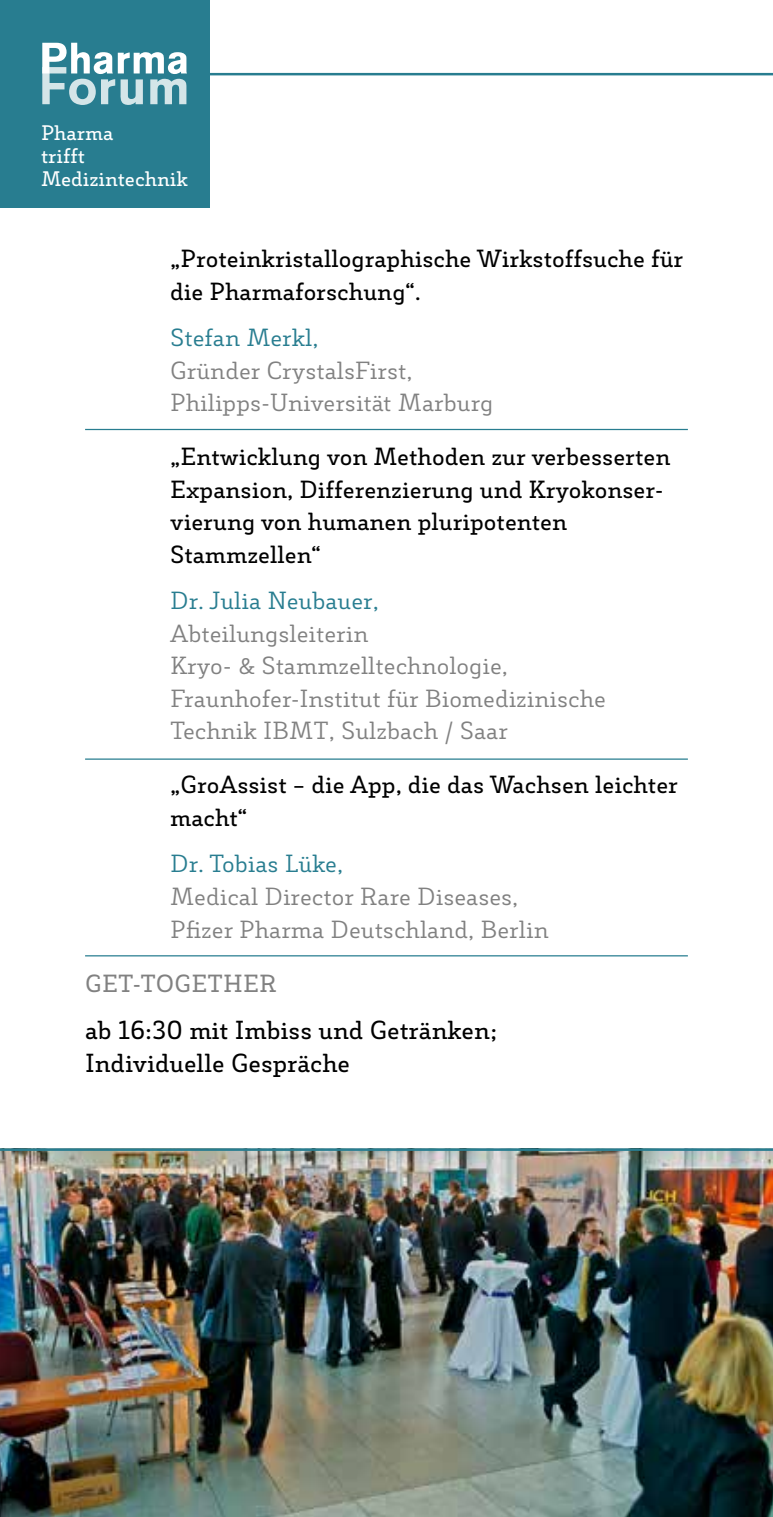
<style>
.page{position:relative;width:773px;height:1517px;background:#fff}
.page>*{position:absolute;margin:0;border:0;box-sizing:border-box;transform-origin:0 0}
.t1{font:600 25px/33px "Decour";color:#000}
.t2{font:600 23.75px/32.5px "Decour";color:#000}
.t3{font:23.75px/32.5px "Decour";color:#818181}
.t4{font:23.75px "Decour";color:#287d90}
.t5{font:600 23.75px "Decour";letter-spacing:.01em;color:#818181}
.t6{font:600 20.25px/23px "Decour";color:#fff}
</style>
<div class="page">
<hr style="left:209px;top:73px;width:563px;height:2px;background:#287d90">
<div style="left:0;top:0;width:209px;height:208px;background:#287d90"></div>
<svg style="left:42px;top:43px;width:145px;height:62px"></svg>
<img style="left:0;top:1151px;width:772px;height:366px">
<hr style="left:85px;top:429px;width:602px;height:1px;background:#287d90">
<hr style="left:85px;top:758px;width:602px;height:2px;background:#287d90">
<hr style="left:85px;top:955px;width:602px;height:1px;background:#287d90">
<hr style="left:0;top:1148px;width:772px;height:3px;background:#287d90">
<p class="t6" style="left:41px;top:121px;width:148px">Pharma<br>trifft<br>Medizintechnik</p>
<p class="t2" style="left:170px;top:242px;width:514px">„Proteinkristallographische Wirkstoffsuche für die Pharmaforschung“.</p>
<p class="t4" style="left:170px;top:323px;width:150px">Stefan Merkl,</p>
<p class="t3" style="left:170px;top:354px;width:324px">Gründer CrystalsFirst,<br>Philipps-Universität Marburg</p>
<p class="t2" style="left:170px;top:440px;width:501px">„Entwicklung von Methoden zur verbesserten Expansion, Differenzierung und Kryokonser&shy;vierung von humanen pluripotenten Stammzellen“</p>
<p class="t4" style="left:170px;top:586px;width:210px">Dr. Julia Neubauer,</p>
<p class="t3" style="left:170px;top:617px;width:437px">Abteilungsleiterin<br>Kryo- &amp; Stammzelltechnologie,<br>Fraunhofer-Institut für Biomedizinische<br>Technik IBMT, Sulzbach / Saar</p>
<p class="t2" style="left:170px;top:768px;width:509px">„GroAssist – die App, die das Wachsen leichter macht“</p>
<p class="t4" style="left:170px;top:849px;width:174px">Dr. Tobias Lüke,</p>
<p class="t3" style="left:170px;top:879px;width:380px">Medical Director Rare Diseases,<br>Pfizer Pharma Deutschland, Berlin</p>
<p class="t5" style="left:85px;top:969px;width:193px">GET-TOGETHER</p>
<p class="t1" style="left:85px;top:1013px;width:413px">ab 16:30 mit Imbiss und Getränken;<br>Individuelle Gespräche</p>
</div>
